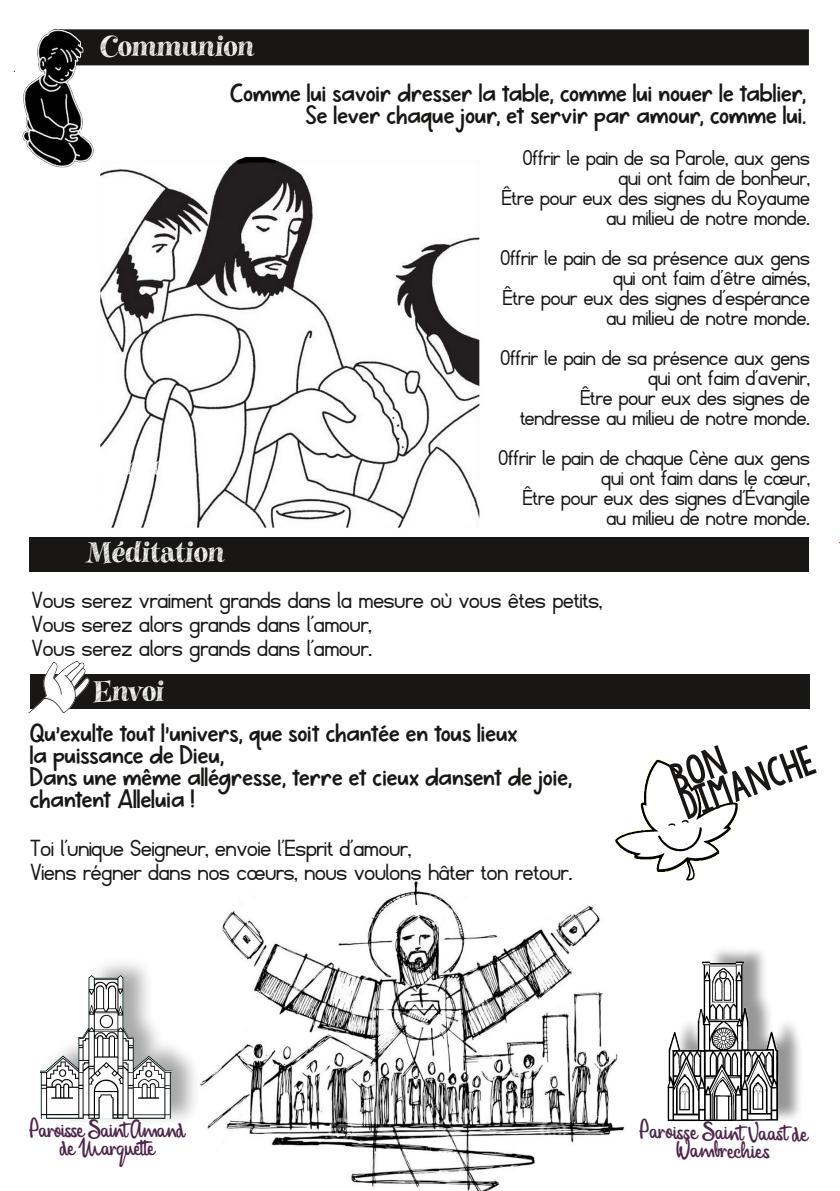
<style>
.page{position:relative;width:840px;height:1191px;background:#fff}
.page>*{position:absolute;margin:0;border:0;box-sizing:border-box;transform-origin:0 0}
.t1{font:40px/30px "KG Wh Yy Ou Go Tt A Be So Me An";color:#181715}
.t2{font:28px "Gavabon";letter-spacing:-.005em;color:#fff}
.t3{font:26px/24px "Fibel Sued";color:#181715}
.t4{font:24px/20px "Fibel Nord";color:#181715;text-align:right}
.t5{font:24px/22px "KG Ever Since New York";color:#181715;text-align:right}
.t6{font:22px/18px "Mandela Script Personal Use";letter-spacing:-.02em;color:#4e264c;text-align:center}
</style>
<div class="page">
<img style="left:215px;top:880px;width:410px;height:311px">
<img style="left:100px;top:156px;width:380px;height:372px">
<div style="left:29px;top:537px;width:778px;height:34px;background:#181715"></div>
<div style="left:55px;top:30px;width:752px;height:34px;background:#181715"></div>
<div style="left:54px;top:29px;width:754px;height:36px;border:2px solid #181715"></div>
<img style="left:13px;top:29px;width:92px;height:140px">
<div style="left:25px;top:953px;width:190px;height:227px;background:#848484;opacity:.71"></div>
<img style="left:25px;top:975px;width:159px;height:159px">
<img style="left:667px;top:958px;width:133px;height:164px">
<img style="left:611px;top:759px;width:127px;height:125px">
<div style="left:30px;top:675px;width:778px;height:34px;background:#181715"></div>
<img style="left:28px;top:661px;width:68px;height:52px">
<p class="t2" style="left:100px;top:30px;width:156px">Communion</p>
<p class="t5" style="left:230px;top:83px;width:577px">Comme lui savoir dresser la table, comme lui nouer le tablier,<br>Se lever chaque jour, et servir par amour, comme lui.</p>
<p class="t4" style="left:501px;top:148px;width:309px">Offrir le pain de sa Parole, aux gens qui ont faim de bonheur,<br>Être pour eux des signes du Royaume au milieu de notre monde.</p>
<p class="t4" style="left:500px;top:248px;width:311px">Offrir le pain de sa présence aux gens qui ont faim d’être aimés,<br>Être pour eux des signes d’espérance au milieu de notre monde.</p>
<p class="t4" style="left:500px;top:348px;width:311px">Offrir le pain de sa présence aux gens qui ont faim d’avenir,<br>Être pour eux des signes de tendresse au milieu de notre monde.</p>
<p class="t4" style="left:498px;top:448px;width:313px">Offrir le pain de chaque Cène aux gens qui ont faim dans le cœur,<br>Être pour eux des signes d’Évangile au milieu de notre monde.</p>
<p class="t2" style="left:86px;top:535px;width:140px">Méditation</p>
<p class="t3" style="left:32px;top:588px;width:571px">Vous serez vraiment grands dans la mesure où vous êtes petits,<br>Vous serez alors grands dans l’amour,<br>Vous serez alors grands dans l’amour.</p>
<p class="t2" style="left:93px;top:674px;width:73px">Envoi</p>
<p class="t5" style="left:30px;top:722px;width:544px;text-align:left">Qu’exulte tout l’univers, que soit chantée en tous lieux<br>la puissance de Dieu,<br>Dans une même allégresse, terre et cieux dansent de joie, chantent Alleluia !</p>
<p class="t3" style="left:30px;top:836px;width:543px">Toi l’unique Seigneur, envoie l’Esprit d’amour,<br>Viens régner dans nos cœurs, nous voulons hâter ton retour.</p>
<h1 class="t1" style="left:666px;top:765px;width:141px;rotate:-20deg">Bon dimanche</h1>
<p class="t6" style="left:29px;top:1122px;width:156px">Paroisse Saint Amand de Marquette</p>
<p class="t6" style="left:639px;top:1123px;width:169px;rotate:1deg">Paroisse Saint Vaast de<br>Wambrechies</p>
</div>
